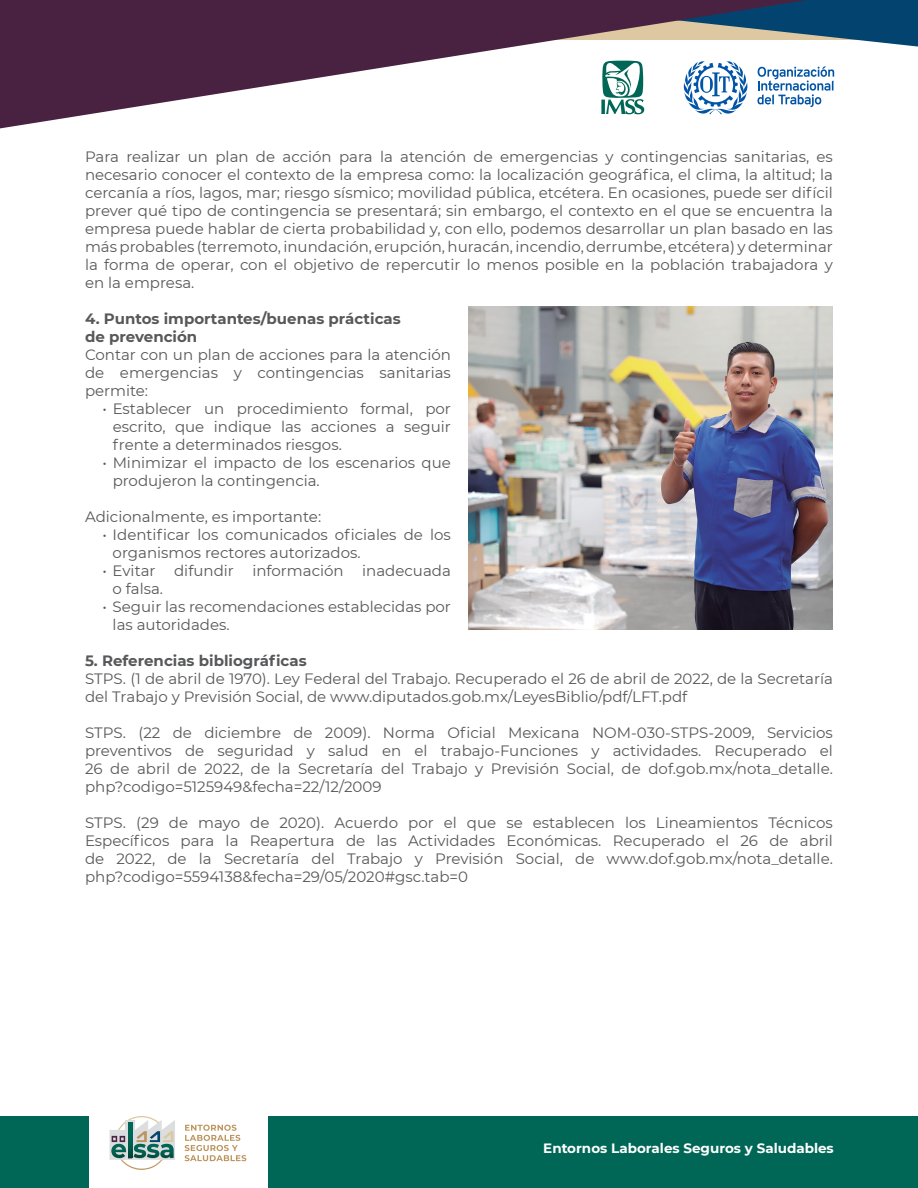
<style>
.page{position:relative;width:918px;height:1188px;background:#fff}
.page>*{position:absolute;margin:0;border:0;box-sizing:border-box;transform-origin:0 0}
.t1{font:15px/18px "Montserrat";color:#57585a;text-align:justify}
.t2{font:700 15px/18px "Montserrat";color:#57585a}
.t3{font:700 13.5px "Montserrat";color:#fff}
</style>
<div class="page">
<div style="left:268px;top:1116px;width:650px;height:72px;background:#006756"></div>
<div style="left:0;top:1116px;width:88px;height:72px;background:#006756"></div>
<svg style="left:0;top:0;width:918px;height:129px"></svg>
<svg style="left:185px;top:1125px;width:61px;height:36px"></svg>
<svg style="left:110px;top:1116px;width:65px;height:54px"></svg>
<img style="left:468px;top:306px;width:365px;height:324px">
<p class="t1" style="left:85px;top:147px;width:749px">Para realizar un plan de acción para la atención de emergencias y contingencias sanitarias, es necesario conocer el contexto de la empresa como: la localización geográfica, el clima, la altitud; la cercanía a ríos, lagos, mar; riesgo sísmico; movilidad pública, etcétera. En ocasiones, puede ser difícil prever qué tipo de contingencia se presentará; sin embargo, el contexto en el que se encuentra la empresa puede hablar de cierta probabilidad y, con ello, podemos desarrollar un plan basado en las más probables (terremoto, inundación, erupción, huracán, incendio, derrumbe, etcétera) y determinar la forma de operar, con el objetivo de repercutir lo menos posible en la población trabajadora y en la empresa.</p>
<p class="t2" style="left:85px;top:309px;width:317px">4. Puntos importantes/buenas prácticas de prevención</p>
<p class="t1" style="left:85px;top:345px;width:367px">Contar con un plan de acciones para la atención de emergencias y contingencias sanitarias permite:</p>
<p class="t1" style="left:113px;top:399px;width:340px;text-indent:-10px">• Establecer un procedimiento formal, por escrito, que indique las acciones a seguir frente a determinados riesgos.</p>
<p class="t1" style="left:113px;top:453px;width:340px;text-indent:-10px">• Minimizar el impacto de los escenarios que produjeron la contingencia.</p>
<p class="t1" style="left:85px;top:507px;width:238px">Adicionalmente, es importante:</p>
<p class="t1" style="left:113px;top:525px;width:340px;text-indent:-10px">• Identificar los comunicados oficiales de los organismos rectores autorizados.</p>
<p class="t1" style="left:113px;top:561px;width:340px;text-indent:-10px">• Evitar difundir información inadecuada o falsa.</p>
<p class="t1" style="left:113px;top:597px;width:340px;text-indent:-10px">• Seguir las recomendaciones establecidas por las autoridades.</p>
<p class="t2" style="left:85px;top:651px;width:223px">5. Referencias bibliográficas</p>
<p class="t1" style="left:85px;top:669px;width:749px">STPS. (1 de abril de 1970). Ley Federal del Trabajo. Recuperado el 26 de abril de 2022, de la Secretaría del Trabajo y Previsión Social, de www.diputados.gob.mx/LeyesBiblio/pdf/LFT.pdf</p>
<p class="t1" style="left:85px;top:723px;width:749px">STPS. (22 de diciembre de 2009). Norma Oficial Mexicana NOM-030-STPS-2009, Servicios preventivos de seguridad y salud en el trabajo-Funciones y actividades. Recuperado el 26 de abril de 2022, de la Secretaría del Trabajo y Previsión Social, de dof.gob.mx/nota_detalle. php?codigo=5125949&amp;fecha=22/12/2009</p>
<p class="t1" style="left:85px;top:813px;width:749px">STPS. (29 de mayo de 2020). Acuerdo por el que se establecen los Lineamientos Técnicos Específicos para la Reapertura de las Actividades Económicas. Recuperado el 26 de abril de 2022, de la Secretaría del Trabajo y Previsión Social, de www.dof.gob.mx/nota_detalle. php?codigo=5594138&amp;fecha=29/05/2020#gsc.tab=0</p>
<p class="t3" style="left:543px;top:1138px;width:292px">Entornos Laborales Seguros y Saludables</p>
</div>
